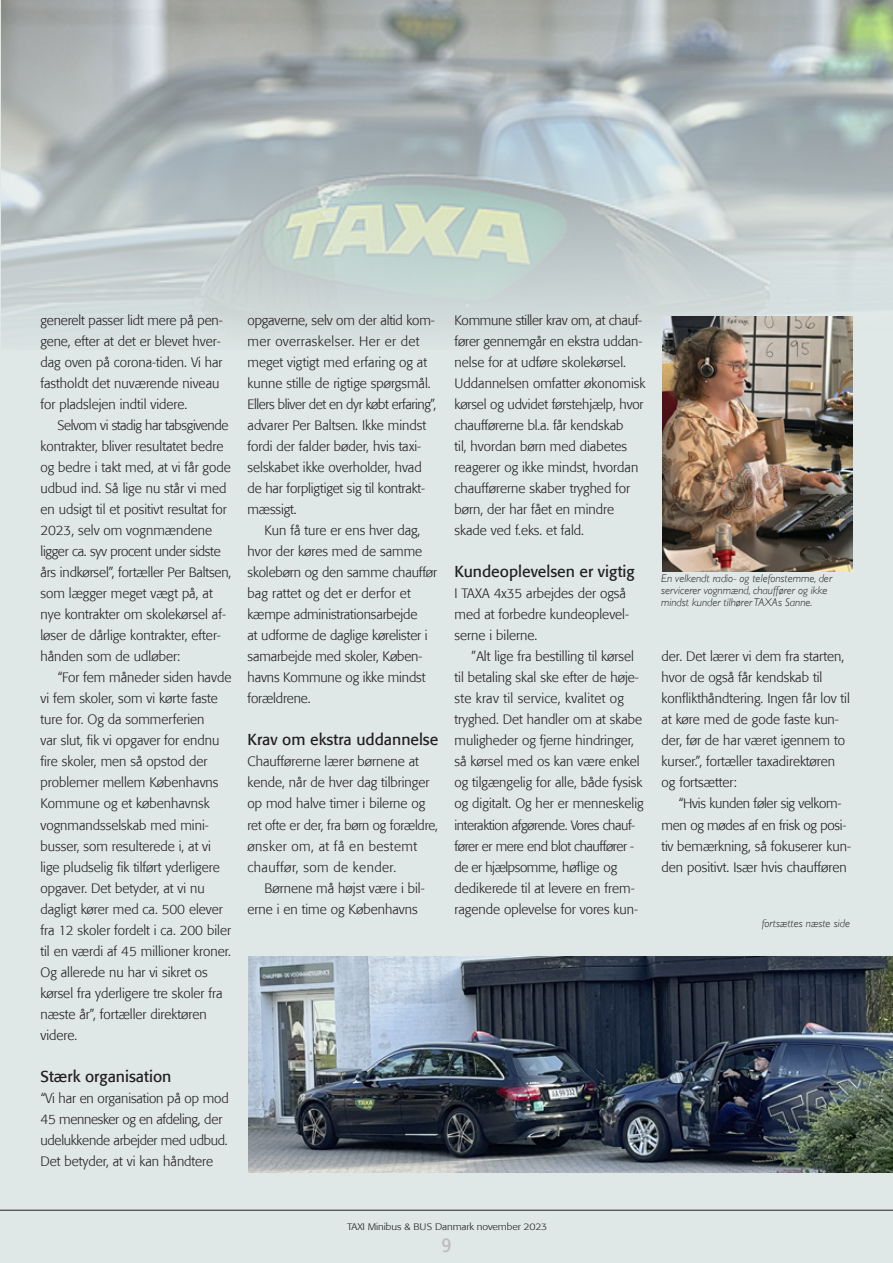
<style>
.page{position:relative;width:893px;height:1263px;background:#dfe8e7}
.page>*{position:absolute;margin:0;border:0;box-sizing:border-box;transform-origin:0 0}
.t1{font:condensed 21px "Formata";color:#bcbdc0}
.Rubrik{font:15.75px "Formata";color:#231f20}
.Brød{font:300 13.5px/21px "Formata";color:#231f20}
.Brød_med_indryk{font:300 13.5px/21px "Formata";color:#231f20}
.Brød-2{font:300 13.5px/21px "Formata";letter-spacing:-.03em;color:#231f20}
.Brød_med_indryk-2{font:300 13.5px/21px "Formata";letter-spacing:-.02em;color:#231f20}
.Brød-3{font:300 13.5px/21px "Formata";letter-spacing:.03em;color:#231f20}
.Brød-4{font:300 13.5px/21px "Formata";letter-spacing:-.02em;color:#231f20}
.Ny_billedtekst{font:italic 300 11.25px/12px "Gill Sans";color:#231f20}
.t2{font:300 9.45px "Formata";letter-spacing:-.01em;color:#231f20;scale:1.11 1}
</style>
<div class="page">
<img style="left:662px;top:349px;width:191px;height:222px">
<img style="left:249px;top:957px;width:644px;height:215px">
<hr style="left:0;top:1210px;width:893px;height:1px;background:#231f20">
<img style="left:1px;top:0;width:892px;height:349px">
<p class="Brød" style="left:40px;top:310px;width:184px">generelt passer lidt mere på pen-</p>
<p class="Brød" style="left:40px;top:331px;width:182px">gene, efter at det er blevet hver-</p>
<p class="Brød" style="left:40px;top:352px;width:184px">dag oven på corona-tiden. Vi har</p>
<p class="Brød" style="left:40px;top:373px;width:180px">fastholdt det nuværende niveau for pladslejen indtil videre.</p>
<p class="Brød_med_indryk" style="left:40px;top:415px;width:192px;text-indent:17px">Selvom vi stadig har tabsgivende kontrakter, bliver resultatet bedre og bedre i takt med, at vi får gode udbud ind. Så lige nu står vi med en udsigt til et positivt resultat for 2023, selv om vognmændene ligger ca. syv procent under sidste</p>
<p class="Brød" style="left:40px;top:562px;width:192px">års indkørsel”, fortæller Per Baltsen, som lægger meget vægt på, at nye kontrakter om skolekørsel af-</p>
<p class="Brød" style="left:40px;top:625px;width:182px">løser de dårlige kontrakter, efter&shy;hånden som de udløber:</p>
<p class="Brød_med_indryk" style="left:40px;top:667px;width:192px;text-indent:17px">“For fem måneder siden havde vi fem skoler, som vi kørte faste ture for. Og da sommerferien<br>var slut, fik vi opgaver for endnu fire skoler, men så opstod der problemer mellem Københavns<br>Kommune og et københavnsk vognmandsselskab med mini&shy;busser, som resulterede i, at vi lige pludselig fik tilført yderligere opgaver. Det betyder, at vi nu dagligt kører med ca. 500 elever fra 12 skoler fordelt i ca. 200 biler til en værdi af 45 millioner kroner.<br>Og allerede nu har vi sikret os kørsel fra yderligere tre skoler fra næste år”, fortæller direktøren videre.</p>
<p class="Rubrik" style="left:40px;top:1066px;width:132px">Stærk organisation</p>
<p class="Brød" style="left:40px;top:1087px;width:190px">“Vi har en organisation på op mod<br>45 mennesker og en afdeling, der</p>
<p class="Brød-4" style="left:40px;top:1129px;width:189px">udelukkende arbejder med udbud.<br>Det betyder, at vi kan håndtere</p>
<p class="Brød" style="left:248px;top:310px;width:189px">opgaverne, selv om der altid kom-</p>
<p class="Brød" style="left:248px;top:331px;width:190px">mer overraskelser. Her er det meget vigtigt med erfaring og at kunne stille de rigtige spørgsmål.<br>Ellers bliver det en dyr købt erfaring”, advarer Per Baltsen. Ikke mindst fordi der falder bøder, hvis taxi-</p>
<p class="Brød" style="left:248px;top:457px;width:176px">selskabet ikke overholder, hvad</p>
<p class="Brød" style="left:248px;top:478px;width:179px">de har forpligtiget sig til kontrakt&shy;mæssigt.</p>
<p class="Brød_med_indryk" style="left:265px;top:520px;width:157px">Kun få ture er ens hver dag,</p>
<p class="Brød" style="left:248px;top:541px;width:176px">hvor der køres med de samme</p>
<p class="Brød" style="left:248px;top:562px;width:191px">skolebørn og den samme chauffør bag rattet og det er derfor et kæmpe administrationsarbejde<br>at udforme de daglige kørelister i samarbejde med skoler, Køben&shy;havns Kommune og ikke mindst forældrene.</p>
<p class="Rubrik" style="left:248px;top:730px;width:192px">Krav om ekstra uddannelse</p>
<p class="Brød" style="left:248px;top:751px;width:183px">Chaufførerne lærer børnene at kende, når de hver dag tilbringer op mod halve timer i bilerne og</p>
<p class="Brød-3" style="left:248px;top:814px;width:192px">ret ofte er der, fra børn og forældre, ønsker om, at få en bestemt chauffør, som de kender.</p>
<p class="Brød_med_indryk" style="left:248px;top:877px;width:179px;text-indent:17px">Børnene må højst være i bil&shy;erne i en time og Københavns</p>
<p class="Brød_med_indryk-2" style="left:455px;top:310px;width:189px">Kommune stiller krav om, at chauf-</p>
<p class="Brød" style="left:455px;top:331px;width:189px">fører gennemgår en ekstra uddan-</p>
<p class="Brød" style="left:455px;top:352px;width:192px">nelse for at udføre skolekørsel.<br>Uddannelsen omfatter økonomisk kørsel og udvidet førstehjælp, hvor chaufførerne bl.a. får kendskab<br>til, hvordan børn med diabetes reagerer og ikke mindst, hvordan chaufførerne skaber tryghed for børn, der har fået en mindre skade ved f.eks. et fald.</p>
<p class="Rubrik" style="left:455px;top:562px;width:182px">Kundeoplevelsen er vigtig</p>
<p class="Brød" style="left:455px;top:583px;width:173px">I TAXA 4x35 arbejdes der også</p>
<p class="Brød" style="left:455px;top:604px;width:176px">med at forbedre kundeoplevel&shy;serne i bilerne.</p>
<p class="Brød_med_indryk" style="left:455px;top:646px;width:186px;text-indent:17px">”Alt lige fra bestilling til kørsel til betaling skal ske efter de høje-</p>
<p class="Brød" style="left:455px;top:688px;width:191px">ste krav til service, kvalitet og tryghed. Det handler om at skabe muligheder og fjerne hindringer, så kørsel med os kan være enkel og tilgængelig for alle, både fysisk og digitalt. Og her er menneskelig</p>
<p class="Brød-2" style="left:455px;top:814px;width:182px">interaktion afgørende. Vores chauf-</p>
<p class="Brød-2" style="left:455px;top:835px;width:181px">fører er mere end blot chauffører - de er hjælpsomme, høflige og</p>
<p class="Brød" style="left:455px;top:877px;width:182px">dedikerede til at levere en frem-</p>
<p class="Brød" style="left:455px;top:898px;width:185px">ragende oplevelse for vores kun-</p>
<p class="Ny_billedtekst" style="left:661px;top:572px;width:173px">En velkendt radio- og telefonstemme, der servicerer vognmænd, chauffører og ikke mindst kunder tilhører TAXAs Sanne.</p>
<p class="Brød" style="left:662px;top:646px;width:190px">der. Det lærer vi dem fra starten, hvor de også får kendskab til konflikthåndtering. Ingen får lov til at køre med de gode faste kun&shy;der, før de har været igennem to kurser.”, fortæller taxadirektøren og fortsætter:</p>
<p class="Brød_med_indryk-2" style="left:662px;top:793px;width:186px;text-indent:17px">“Hvis kunden føler sig velkom&shy;men og mødes af en frisk og posi-</p>
<p class="Brød" style="left:662px;top:835px;width:191px">tiv bemærkning, så fokuserer kun&shy;den positivt. Især hvis chaufføren</p>
<p class="Ny_billedtekst" style="left:762px;top:917px;width:90px">fortsættes næste side</p>
<p class="t2" style="left:347px;top:1221px;width:182px">TAXI Minibus &amp; BUS Danmark november 2023</p>
<p class="t1" style="left:442px;top:1233px;width:11px">9</p>
</div>
